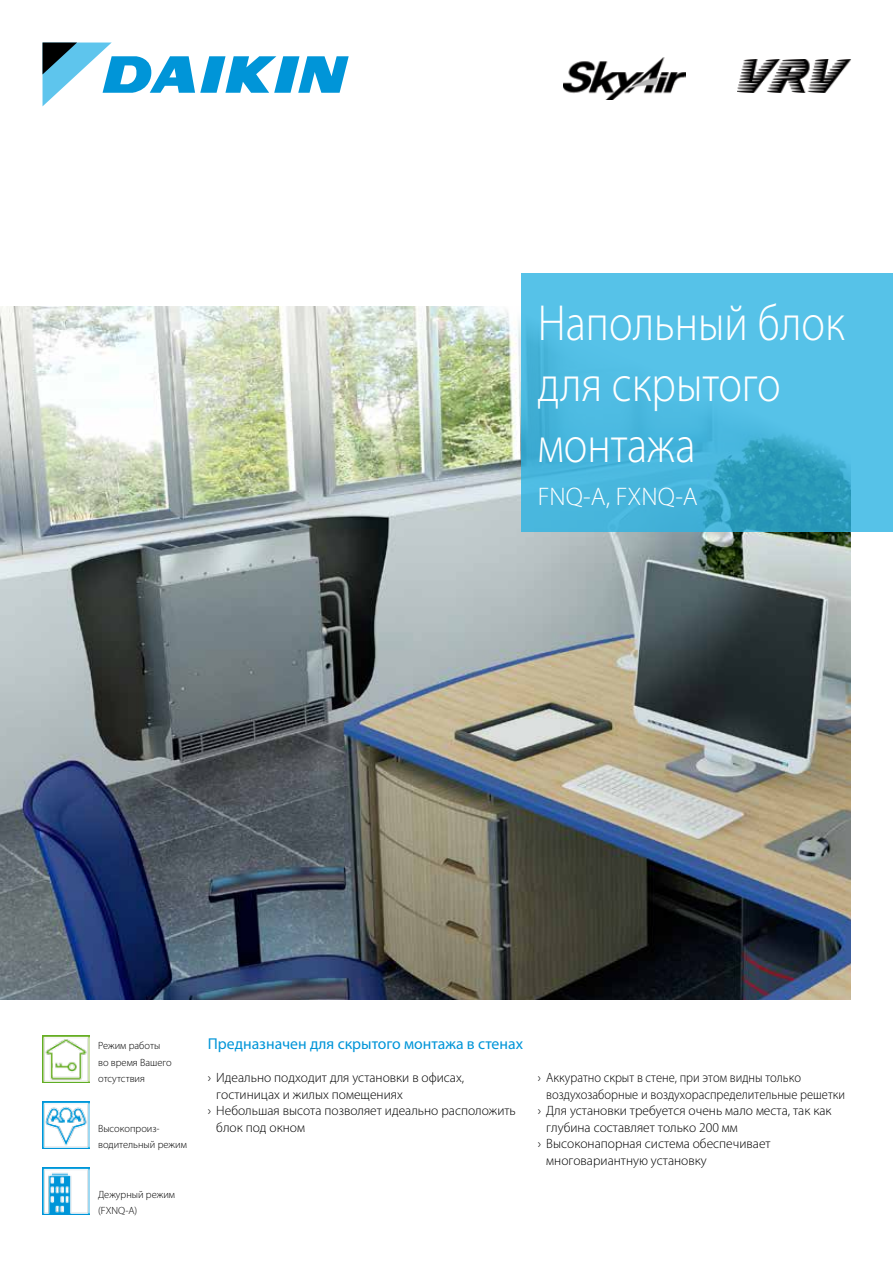
<style>
.page{position:relative;width:893px;height:1263px;background:#fff}
.page>*{position:absolute;margin:0;border:0;box-sizing:border-box;transform-origin:0 0}
.t1{font:300 51px/61.2px "Myriad Pro";color:#fff;scale:.87 1}
.t2{font:300 25.5px "Myriad Pro";color:#fff}
.t3{font:15.75px "Myriad Pro";color:#0095d8}
.t4{font:300 13.5px "Myriad Pro";color:#000}
.t5{font:300 13.5px "Myriad Pro";color:#000;scale:.93 1}
.t6{font:300 10.5px/16.5px "Myriad Pro";color:#000}
</style>
<div class="page">
<svg style="left:43px;top:43px;width:306px;height:63px"></svg>
<img style="left:0;top:306px;width:850px;height:694px">
<svg style="left:522px;top:274px;width:371px;height:258px;background:#4cb9de"></svg>
<img style="left:737px;top:59px;width:114px;height:33px">
<img style="left:563px;top:58px;width:122px;height:42px">
<img style="left:43px;top:1102px;width:47px;height:46px">
<img style="left:43px;top:1167px;width:47px;height:47px">
<img style="left:43px;top:1036px;width:47px;height:46px">
<h1 class="t1" style="left:538px;top:293px;width:355px">Напольный блок для скрытого монтажа</h1>
<h2 class="t2" style="left:538px;top:482px;width:162px">FNQ-A, FXNQ-A</h2>
<p class="t6" style="left:98px;top:1037px;width:75px">Режим работы во время Вашего отсутствия</p>
<p class="t6" style="left:98px;top:1120px;width:90px">Высокопроиз&shy;водительный режим</p>
<p class="t6" style="left:98px;top:1186px;width:79px">Дежурный режим (FXNQ-A)</p>
<p class="t3" style="left:208px;top:1034px;width:317px">Предназначен для скрытого монтажа в стенах</p>
<p class="t4" style="left:208px;top:1070px;width:258px">› Идеально подходит для установки в офисах,</p>
<p class="t4" style="left:216px;top:1087px;width:188px">гостиницах и жилых помещениях</p>
<p class="t4" style="left:208px;top:1103px;width:310px">› Небольшая высота позволяет идеально расположить</p>
<p class="t4" style="left:216px;top:1120px;width:90px">блок под окном</p>
<p class="t5" style="left:538px;top:1070px;width:285px">› Аккуратно скрыт в стене, при этом видны только</p>
<p class="t5" style="left:546px;top:1087px;width:323px">воздухозаборные и воздухораспределительные решетки</p>
<p class="t4" style="left:538px;top:1103px;width:295px">› Для установки требуется очень мало места, так как</p>
<p class="t4" style="left:546px;top:1120px;width:193px">глубина составляет только 200 мм</p>
<p class="t4" style="left:538px;top:1136px;width:234px">› Высоконапорная система обеспечивает</p>
<p class="t4" style="left:546px;top:1153px;width:162px">многовариантную установку</p>
</div>
